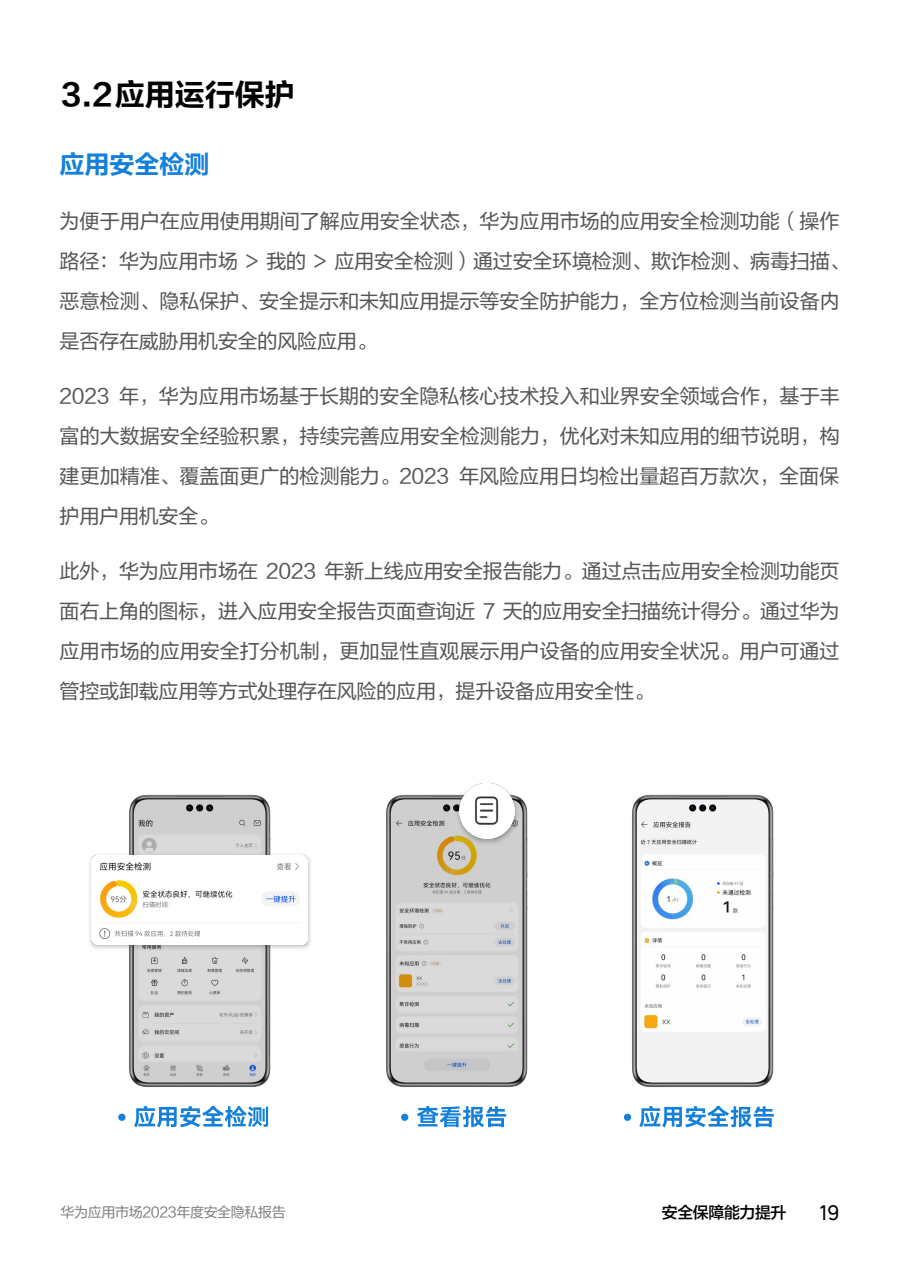
<style>
.page{position:relative;width:900px;height:1274px;background:#fff}
.page>*{position:absolute;margin:0;border:0;box-sizing:border-box;transform-origin:0 0}
.t1{font:30px "FZLTCHJW GB1 0";color:#000}
.t2{font:25px "FZLTCHJW GB1 0";color:#1480d9}
.t3{font:20px/40px "FZLTHJW GB1 0";color:#565656;text-align:justify}
.t4{font:500 20px "Manrope";color:#000}
.t5{font:16px "FZLTZHJW GB1 0";letter-spacing:-.025em;color:#000}
.t6{font:14px "FZLTHJW GB1 0";letter-spacing:-.025em;color:#808080}
</style>
<div class="page">
<svg style="left:134px;top:1105px;width:134px;height:22px"></svg>
<img style="left:129px;top:794px;width:142px;height:293px">
<img style="left:89px;top:850px;width:222px;height:102px">
<img style="left:91px;top:855px;width:217px;height:89px">
<div style="left:118px;top:1113px;width:8px;height:7px;background:#1480d9;border-radius:50%"></div>
<img style="left:386px;top:794px;width:142px;height:293px">
<img style="left:454px;top:783px;width:67px;height:64px">
<img style="left:460px;top:784px;width:55px;height:54px">
<svg style="left:417px;top:1106px;width:89px;height:21px"></svg>
<div style="left:401px;top:1113px;width:7px;height:7px;background:#1480d9;border-radius:50%"></div>
<img style="left:632px;top:794px;width:142px;height:293px">
<svg style="left:639px;top:1105px;width:135px;height:22px"></svg>
<div style="left:624px;top:1113px;width:7px;height:7px;background:#1480d9;border-radius:50%"></div>
<h1 class="t1" style="left:61px;top:78px;width:235px">3.2 应用运行保护</h1>
<p class="t2" style="left:60px;top:150px;width:151px">应用安全检测</p>
<p class="t3" style="left:60px;top:201px;width:791px;text-align:left">为便于用户在应用使用期间了解应用安全状态，华为应用市场的应用安全检测功能（操作路径：华为应用市场 &gt; 我的 &gt; 应用安全检测）通过安全环境检测、欺诈检测、病毒扫描、恶意检测、隐私保护、安全提示和未知应用提示等安全防护能力，全方位检测当前设备内是否存在威胁用机安全的风险应用。</p>
<p class="t3" style="left:60px;top:376px;width:782px">2023 年，华为应用市场基于长期的安全隐私核心技术投入和业界安全领域合作，基于丰富的大数据安全经验积累，持续完善应用安全检测能力，优化对未知应用的细节说明，构建更加精准、覆盖面更广的检测能力。2023 年风险应用日均检出量超百万款次，全面保护用户用机安全。</p>
<p class="t3" style="left:60px;top:551px;width:781px">此外，华为应用市场在 2023 年新上线应用安全报告能力。通过点击应用安全检测功能页面右上角的图标，进入应用安全报告页面查询近 7 天的应用安全扫描统计得分。通过华为应用市场的应用安全打分机制，更加显性直观展示用户设备的应用安全状况。用户可通过管控或卸载应用等方式处理存在风险的应用，提升设备应用安全性。</p>
<p class="t6" style="left:61px;top:1204px;width:227px">华为应用市场2023年度安全隐私报告</p>
<p class="t5" style="left:662px;top:1203px;width:126px">安全保障能力提升</p>
<p class="t4" style="left:819px;top:1200px;width:22px">19</p>
</div>
